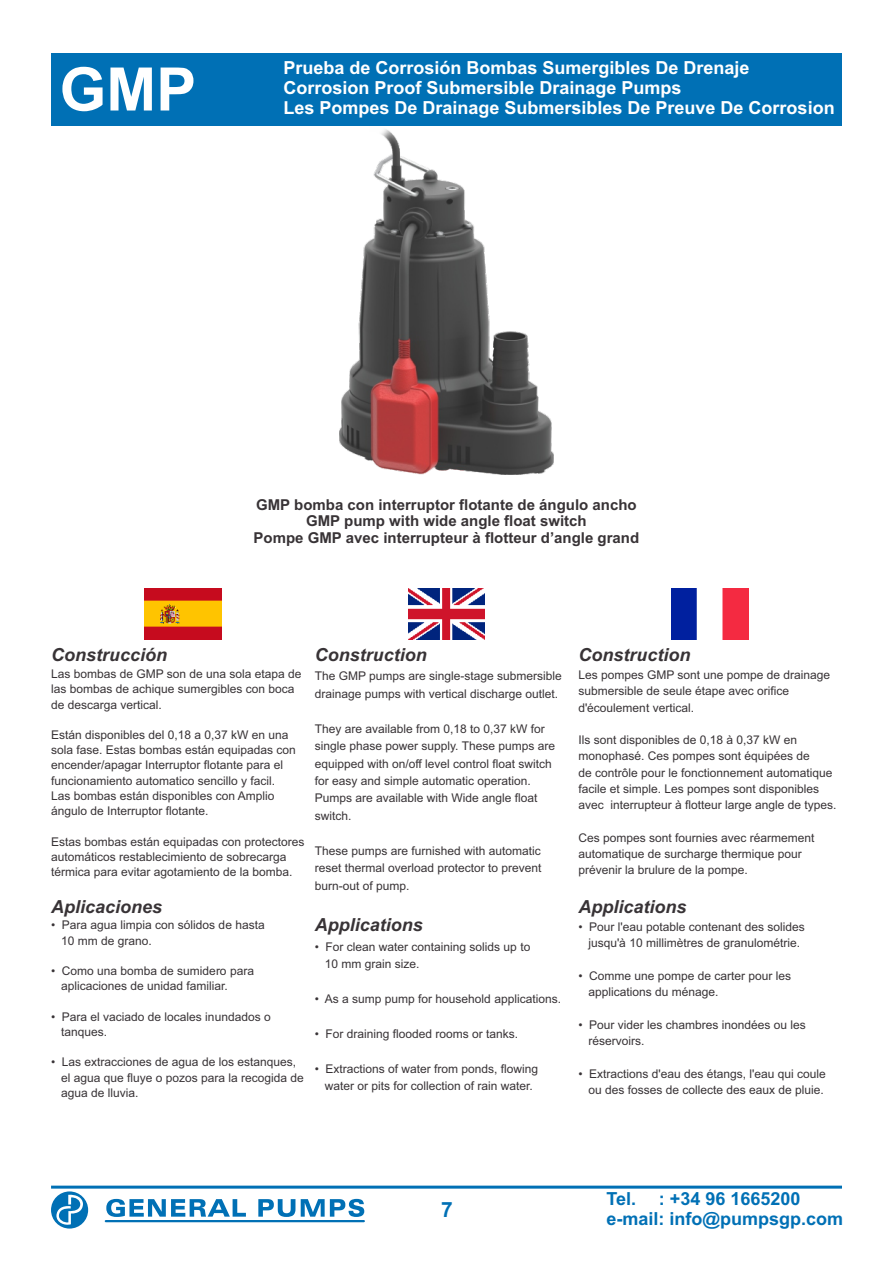
<style>
.page{position:relative;width:893px;height:1263px;background:#fff}
.page>*{position:absolute;margin:0;border:0;box-sizing:border-box;transform-origin:0 0}
.t1{font:700 60px "Arial";color:#fff}
.t2{font:700 21px "Arial";color:#0070b5}
.t3{font:700 18px/20.1px "Arial";color:#fff}
.t4{font:italic 700 18px "Arial";color:#383336}
.t5{font:700 18px "Arial";color:#0070b5}
.t6{font:700 15px/16.8px "Arial";color:#383336;text-align:center}
.t7{font:12px/15.3px "Arial";color:#383336}
</style>
<div class="page">
<hr style="left:51px;top:1185px;width:791px;height:3px;background:#0070b5">
<div style="left:51px;top:1191px;width:37px;height:37px;background:#0070b5;border-radius:50%"></div>
<svg style="left:56px;top:1194px;width:27px;height:32px"></svg>
<svg style="left:106px;top:1199px;width:258px;height:18px"></svg>
<hr style="left:106px;top:1220px;width:258px;height:2px;background:#0070b5">
<div style="left:51px;top:53px;width:791px;height:72px;background:#0070b5"></div>
<img style="left:145px;top:589px;width:76px;height:51px">
<img style="left:408px;top:589px;width:77px;height:51px">
<img style="left:672px;top:589px;width:76px;height:51px">
<img style="left:340px;top:125px;width:213px;height:350px">
<h1 class="t1" style="left:60px;top:67px;width:138px">GMP</h1>
<h3 class="t3" style="left:283px;top:59px;width:553px">Prueba de Corrosión Bombas Sumergibles De Drenaje<br>Corrosion Proof Submersible Drainage Pumps<br>Les Pompes De Drainage Submersibles De Preuve De Corrosion</h3>
<p class="t6" style="left:254px;top:497px;width:387px">GMP bomba con interruptor flotante de ángulo ancho<br>GMP pump with wide angle float switch<br>Pompe GMP avec interrupteur à flotteur d’angle grand</p>
<h3 class="t4" style="left:51px;top:648px;width:118px">Construcción</h3>
<p class="t7" style="left:51px;top:667px;width:252px">Las bombas de GMP son de una sola etapa de las bombas de achique sumergibles con boca de descarga vertical.</p>
<p class="t7" style="left:51px;top:728px;width:246px">Están disponibles del 0,18 a 0,37 kW en una sola fase. Estas bombas están equipadas con encender/apagar Interruptor flotante para el funcionamiento automatico sencillo y facil.<br>Las bombas están disponibles con Amplio ángulo de Interruptor flotante.</p>
<p class="t7" style="left:51px;top:835px;width:255px">Estas bombas están equipadas con protectores automáticos restablecimiento de sobrecarga térmica para evitar agotamiento de la bomba.</p>
<h3 class="t4" style="left:51px;top:899px;width:113px">Aplicaciones</h3>
<p class="t7" style="left:61px;top:918px;width:205px;text-indent:-10px">• Para agua limpia con sólidos de hasta<br>10 mm de grano.</p>
<p class="t7" style="left:61px;top:964px;width:194px;text-indent:-10px">• Como una bomba de sumidero para aplicaciones de unidad familiar.</p>
<p class="t7" style="left:61px;top:1010px;width:211px;text-indent:-10px">• Para el vaciado de locales inundados o tanques.</p>
<p class="t7" style="left:61px;top:1056px;width:244px;text-indent:-10px">• Las extracciones de agua de los estanques, el agua que fluye o pozos para la recogida de agua de lluvia.</p>
<h3 class="t4" style="left:315px;top:648px;width:113px">Construction</h3>
<p class="t7" style="left:315px;top:669px;width:249px;line-height:17.4px">The GMP pumps are single-stage submersible drainage pumps with vertical discharge outlet.</p>
<p class="t7" style="left:315px;top:721px;width:242px;line-height:17.4px">They are available from 0,18 to 0,37 kW for single phase power supply. These pumps are equipped with on/off level control float switch for easy and simple automatic operation.<br>Pumps are available with Wide angle float switch.</p>
<p class="t7" style="left:315px;top:843px;width:228px;line-height:17.4px;text-align:justify">These pumps are furnished with automatic reset thermal overload protector to prevent burn-out of pump.</p>
<h3 class="t4" style="left:315px;top:918px;width:110px">Applications</h3>
<p class="t7" style="left:325px;top:939px;width:207px;line-height:17.4px;text-indent:-10px">• For clean water containing solids up to<br>10 mm grain size.</p>
<p class="t7" style="left:315px;top:992px;width:248px">• As a sump pump for household applications.</p>
<p class="t7" style="left:315px;top:1027px;width:205px">• For draining flooded rooms or tanks.</p>
<p class="t7" style="left:315px;top:1061px;width:225px;line-height:17.4px;text-align:center">• Extractions of water from ponds, flowing water or pits for collection of rain water.</p>
<h3 class="t4" style="left:578px;top:648px;width:113px">Construction</h3>
<p class="t7" style="left:578px;top:668px;width:253px;line-height:16.2px">Les pompes GMP sont une pompe de drainage submersible de seule étape avec orifice d'écoulement vertical.</p>
<p class="t7" style="left:578px;top:733px;width:260px;line-height:16.2px">Ils sont disponibles de 0,18 à 0,37 kW en monophasé. Ces pompes sont équipées de<br>de contrôle pour le fonctionnement automatique facile et simple. Les pompes sont disponibles avec interrupteur à flotteur large angle de types.</p>
<p class="t7" style="left:578px;top:830px;width:238px;line-height:16.2px">Ces pompes sont fournies avec réarmement automatique de surcharge thermique pour prévenir la brulure de la pompe.</p>
<h3 class="t4" style="left:578px;top:900px;width:110px">Applications</h3>
<p class="t7" style="left:578px;top:920px;width:228px;line-height:16.2px;text-align:center">• Pour l'eau potable contenant des solides jusqu'à 10 millimètres de granulométrie.</p>
<p class="t7" style="left:588px;top:969px;width:204px;line-height:16.2px;text-indent:-10px">• Comme une pompe de carter pour les applications du ménage.</p>
<p class="t7" style="left:588px;top:1017px;width:219px;line-height:16.2px;text-indent:-10px">• Pour vider les chambres inondées ou les réservoirs.</p>
<p class="t7" style="left:578px;top:1066px;width:249px;line-height:16.2px;text-align:right">• Extractions d'eau des étangs, l'eau qui coule ou des fosses de collecte des eaux de pluie.</p>
<h2 class="t2" style="left:441px;top:1202px;width:13px">7</h2>
<h3 class="t5" style="left:607px;top:1191px;width:31px">Tel.</h3>
<h3 class="t5" style="left:659px;top:1191px;width:143px">: +34 96 1665200</h3>
<h3 class="t5" style="left:607px;top:1212px;width:238px">e-mail: info@pumpsgp.com</h3>
</div>
